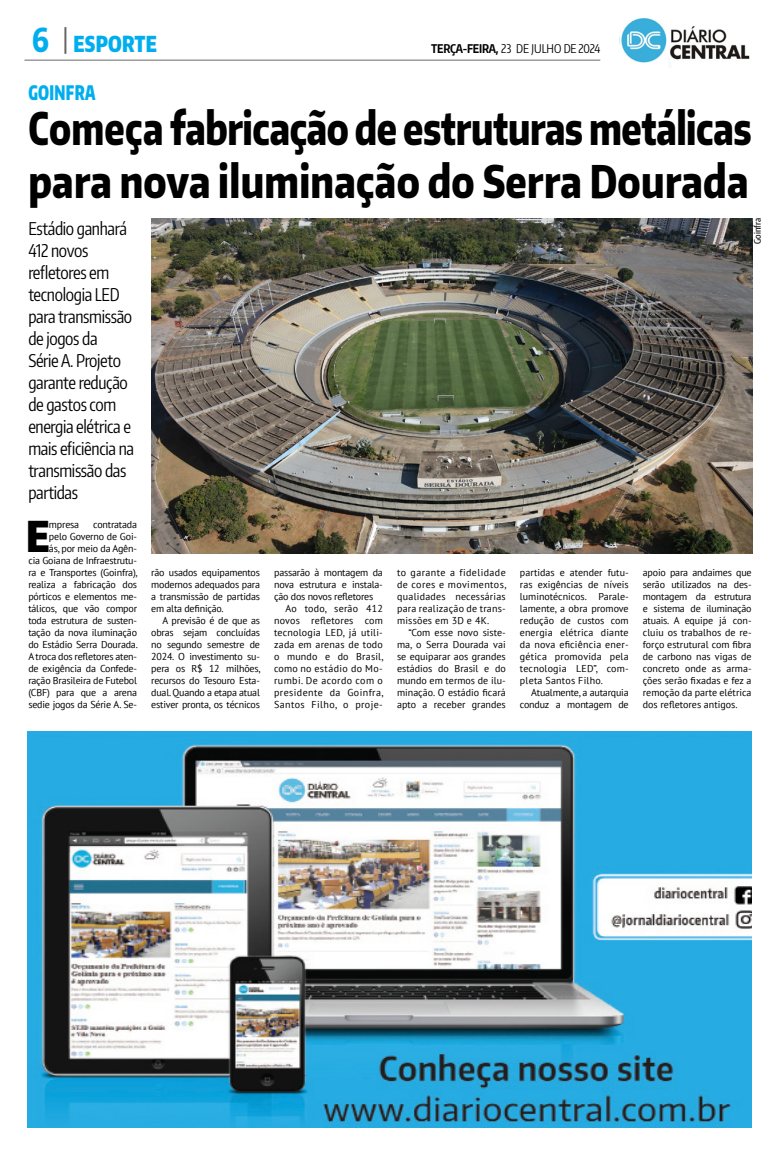
<style>
.page{position:relative;width:780px;height:1163px;background:#fff}
.page>*{position:absolute;margin:0;border:0;box-sizing:border-box;transform-origin:0 0}
.t1{font:800 45px/53px "Encode Sans Narrow";letter-spacing:-.005em;color:#000;scale:.79 1}
.t2{font:900 42.4px "Encode Sans Compressed";color:#000}
.t3{font:900 22px "Encode Sans Compressed";letter-spacing:.01em;color:#00aeef;scale:.91 1}
.t4{font:900 20px "Encode Sans Compressed";letter-spacing:.02em;color:#00aeef;scale:.8 1}
.t5{font:17.5px/22px "Encode Sans Compressed";letter-spacing:-.02em;color:#000}
.t6{font:12px "Encode Sans Compressed";color:#000}
.t7{font:10px/12px "PT Sans";letter-spacing:-.02em;color:#000;text-align:right}
.t8{font:10px "PT Sans";letter-spacing:.02em;color:#000}
.t9{font:10px "PT Sans";color:#000}
.t10{font:10px "PT Sans";letter-spacing:.04em;color:#000}
.t11{font:500 9px "Encode Sans Compressed";color:#000}
.s1{font-weight:800;font-size:33px}
.s2{font-weight:700}
</style>
<div class="page">
<img style="left:670px;top:26px;width:80px;height:34px">
<img style="left:619px;top:18px;width:48px;height:45px">
<hr style="left:24px;top:60px;width:576px;height:1px;background:#000">
<hr style="left:64px;top:27px;width:2px;height:27px;background:#000">
<img style="left:28px;top:731px;width:723px;height:396px">
<img style="left:151px;top:218px;width:601px;height:335px">
<p class="t3" style="left:32px;top:30px;width:139px"><span class="s1">6</span> ESPORTE</p>
<p class="t6" style="left:431px;top:41px;width:171px"><span class="s2">TERÇA-FEIRA,</span> 23 de julho DE 2024</p>
<p class="t4" style="left:28px;top:79px;width:85px">GOINFRA</p>
<p class="t1" style="left:28px;top:100px;width:916px">Começa fabricação de estruturas metálicas para nova iluminação do Serra Dourada</p>
<p class="t5" style="left:28px;top:217px;width:107px">Estádio ganhará<br>412 novos refletores em tecnologia LED para transmissão de jogos da<br>Série A. Projeto garante redução de gastos com energia elétrica e mais eficiência na transmissão das partidas</p>
<p class="t11" style="left:751px;top:244px;width:27px;rotate:-90deg">Goinfra</p>
<p class="t2" style="left:26px;top:508px;width:22px">E</p>
<p class="t7" style="left:49px;top:518px;width:32px">mpresa</p>
<p class="t7" style="left:28px;top:518px;width:111px">contratada<br>pelo Governo de Goi-<br>ás, por meio da Agên-<br>cia Goiana de Infraestrutu&shy;ra e Transportes (Goinfra), realiza a fabricação dos pórticos e elementos me&shy;tálicos, que vão compor toda estrutura de susten&shy;tação da nova iluminação do Estádio Serra Dourada.<br>A troca dos refletores aten&shy;de exigência da Confede&shy;ração Brasileira de Futebol (CBF) para que a arena sedie jogos da Série A. Se-</p>
<p class="t7" style="left:151px;top:566px;width:110px">rão usados equipamentos</p>
<p class="t7" style="left:151px;top:578px;width:110px">modernos adequados para</p>
<p class="t7" style="left:151px;top:590px;width:110px">a transmissão de partidas</p>
<p class="t7" style="left:151px;top:602px;width:74px">em alta definição.</p>
<p class="t7" style="left:163px;top:614px;width:99px">A previsão é de que as</p>
<p class="t7" style="left:151px;top:626px;width:110px">obras sejam concluídas</p>
<p class="t7" style="left:151px;top:638px;width:110px">no segundo semestre de</p>
<p class="t7" style="left:151px;top:650px;width:110px">2024. O investimento su-</p>
<p class="t7" style="left:151px;top:662px;width:111px">pera os R$ 12 milhões,</p>
<p class="t7" style="left:151px;top:674px;width:110px">recursos do Tesouro Esta-</p>
<p class="t7" style="left:151px;top:686px;width:110px">dual. Quando a etapa atual</p>
<p class="t7" style="left:151px;top:698px;width:110px">estiver pronta, os técnicos</p>
<p class="t7" style="left:274px;top:566px;width:110px">passarão à montagem da</p>
<p class="t7" style="left:274px;top:578px;width:110px">nova estrutura e instala-</p>
<p class="t7" style="left:274px;top:590px;width:101px">ção dos novos refletores</p>
<p class="t8" style="left:285px;top:602px;width:99px">Ao todo, serão 412</p>
<p class="t8" style="left:274px;top:614px;width:110px">novos refletores com</p>
<p class="t8" style="left:274px;top:626px;width:110px">tecnologia LED, já utili-</p>
<p class="t8" style="left:274px;top:638px;width:110px">zada em arenas de todo</p>
<p class="t8" style="left:274px;top:650px;width:111px">o mundo e do Brasil,</p>
<p class="t10" style="left:274px;top:662px;width:110px">como no estádio do Mo-</p>
<p class="t10" style="left:274px;top:674px;width:110px">rumbi. De acordo com o</p>
<p class="t10" style="left:274px;top:686px;width:111px">presidente da Goinfra,</p>
<p class="t10" style="left:274px;top:698px;width:110px">Santos Filho, o proje-</p>
<p class="t10" style="left:397px;top:566px;width:110px">to garante a fidelidade</p>
<p class="t10" style="left:397px;top:578px;width:111px">de cores e movimentos,</p>
<p class="t8" style="left:397px;top:590px;width:110px">qualidades necessárias</p>
<p class="t8" style="left:397px;top:602px;width:110px">para realização de trans-</p>
<p class="t8" style="left:397px;top:614px;width:94px">missões em 3D e 4K.</p>
<p class="t9" style="left:408px;top:626px;width:99px">“Com esse novo siste-</p>
<p class="t9" style="left:397px;top:638px;width:110px">ma, o Serra Dourada vai</p>
<p class="t9" style="left:397px;top:650px;width:110px">se equiparar aos grandes</p>
<p class="t9" style="left:397px;top:662px;width:110px">estádios do Brasil e do</p>
<p class="t9" style="left:397px;top:674px;width:110px">mundo em termos de ilu-</p>
<p class="t9" style="left:397px;top:686px;width:110px">minação. O estádio ficará</p>
<p class="t9" style="left:397px;top:698px;width:110px">apto a receber grandes</p>
<p class="t9" style="left:520px;top:566px;width:110px">partidas e atender futu-</p>
<p class="t9" style="left:520px;top:578px;width:110px">ras exigências de níveis</p>
<p class="t9" style="left:520px;top:590px;width:110px">luminotécnicos. Parale-</p>
<p class="t9" style="left:520px;top:602px;width:110px">lamente, a obra promove</p>
<p class="t9" style="left:520px;top:614px;width:110px">redução de custos com</p>
<p class="t8" style="left:520px;top:626px;width:110px">energia elétrica diante</p>
<p class="t8" style="left:520px;top:638px;width:110px">da nova eficiência ener-</p>
<p class="t8" style="left:520px;top:650px;width:110px">gética promovida pela</p>
<p class="t8" style="left:520px;top:662px;width:110px">tecnologia LED”, com-</p>
<p class="t8" style="left:520px;top:674px;width:84px">pleta Santos Filho.</p>
<p class="t7" style="left:531px;top:686px;width:99px">Atualmente, a autarquia</p>
<p class="t7" style="left:520px;top:698px;width:110px">conduz a montagem de</p>
<p class="t7" style="left:642px;top:566px;width:110px;text-align:justify">apoio para andaimes que serão utilizados na des&shy;montagem da estrutura e sistema de iluminação atuais. A equipe já con&shy;cluiu os trabalhos de re&shy;forço estrutural com fibra de carbono nas vigas de concreto onde as arma&shy;ções serão fixadas e fez a remoção da parte elétrica dos refletores antigos.</p>
</div>
